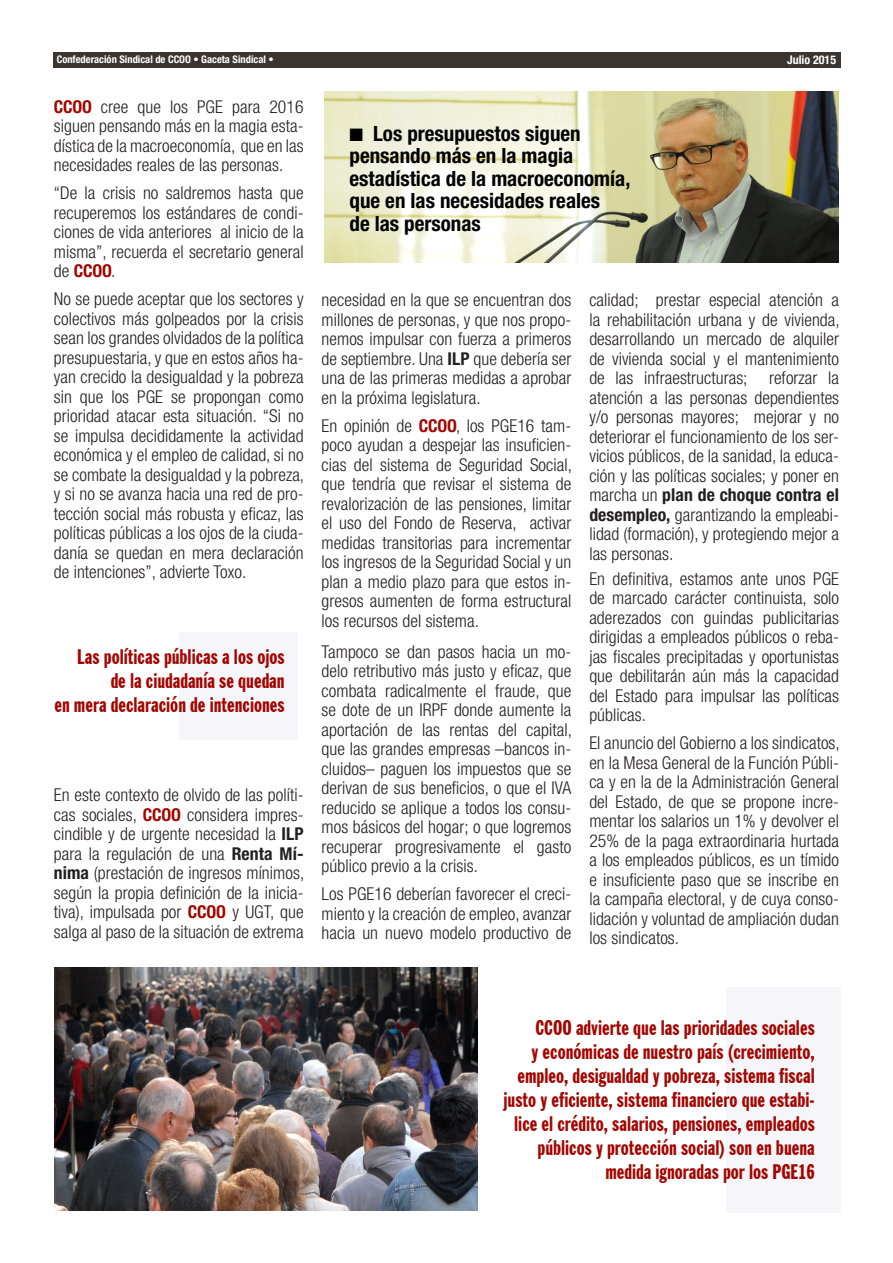
<style>
.page{position:relative;width:893px;height:1263px;background:#fff}
.page>*{position:absolute;margin:0;border:0;box-sizing:border-box;transform-origin:0 0}
.t1{font:extra-condensed 21px/24px "Franklin Gothic BT";color:#a20600;text-align:right}
.Entradillas{font:700 condensed 21px/22.5px "Helvetica Neue";color:#000}
.Entradillas-2{font:300 condensed 17.7px/19.5px "Helvetica Neue";letter-spacing:.005em;color:#231f20;text-align:justify}
.t2{font:700 condensed 12px "Helvetica Neue";color:#fff}
.t3{font:700 condensed 10.5px "Helvetica Neue";color:#fff}
.s1{font-weight:700;color:#a20600}
.s2{font-weight:700}
</style>
<div class="page">
<div style="left:53px;top:52px;width:787px;height:15px;background:#3b3532"></div>
<img style="left:325px;top:91px;width:513px;height:171px">
<div style="left:179px;top:632px;width:118px;height:108px;background:#f6f5fa"></div>
<img style="left:55px;top:967px;width:423px;height:244px">
<div style="left:726px;top:987px;width:114px;height:225px;background:#f6f5fa"></div>
<p class="t3" style="left:57px;top:53px;width:219px">Confederación Sindical de CCOO • Gaceta Sindical •</p>
<p class="t2" style="left:787px;top:52px;width:50px">Julio 2015</p>
<p class="Entradillas-2" style="left:54px;top:97px;width:251px"><span class="s1">CCOO</span> cree que los PGE para 2016 siguen pensando más en la magia esta&shy;dística de la macroeconomía, que en las necesidades reales de las personas.</p>
<p class="Entradillas-2" style="left:54px;top:183px;width:251px">“De la crisis no saldremos hasta que recuperemos los estándares de condi&shy;ciones de vida anteriores al inicio de la misma”, recuerda el secretario general de <span class="s1">CCOO</span>.</p>
<p class="Entradillas-2" style="left:54px;top:289px;width:252px">No se puede aceptar que los sectores y colectivos más golpeados por la crisis sean los grandes olvidados de la política presupuestaria, y que en estos años ha&shy;yan crecido la desigualdad y la pobreza sin que los PGE se propongan como prioridad atacar esta situación. “Si no se impulsa decididamente la actividad económica y el empleo de calidad, si no se combate la desigualdad y la pobreza, y si no se avanza hacia una red de pro&shy;tección social más robusta y eficaz, las políticas públicas a los ojos de la ciuda&shy;danía se quedan en mera declaración de intenciones”, advierte Toxo.</p>
<p class="t1" style="left:77px;top:645px;width:209px">Las políticas públicas a los ojos</p>
<p class="t1" style="left:111px;top:669px;width:175px">de la ciudadanía se quedan</p>
<p class="t1" style="left:54px;top:693px;width:232px">en mera declaración de intenciones</p>
<p class="Entradillas-2" style="left:54px;top:785px;width:252px">En este contexto de olvido de las políti&shy;cas sociales, <span class="s1">CCOO</span> considera impres&shy;cindible y de urgente necesidad la <span class="s2">ILP </span>para la regulación de una <span class="s2">Renta Mí&shy;nima</span> (prestación de ingresos mínimos, según la propia definición de la inicia&shy;tiva), impulsada por <span class="s1">CCOO</span> y UGT, que salga al paso de la situación de extrema</p>
<p class="Entradillas" style="left:350px;top:122px;width:233px">■ Los presupuestos siguen pensando más en la magia</p>
<p class="Entradillas" style="left:350px;top:167px;width:282px">estadística de la macroeconomía, que en las necesidades reales</p>
<p class="Entradillas" style="left:350px;top:212px;width:133px">de las personas</p>
<p class="Entradillas-2" style="left:322px;top:290px;width:251px">necesidad en la que se encuentran dos millones de personas, y que nos propo&shy;nemos impulsar con fuerza a primeros de septiembre. Una <span class="s2">ILP</span> que debería ser una de las primeras medidas a aprobar en la próxima legislatura.</p>
<p class="Entradillas-2" style="left:322px;top:415px;width:252px">En opinión de <span class="s1">CCOO</span>, los PGE16 tam&shy;poco ayudan a despejar las insuficien&shy;cias del sistema de Seguridad Social, que tendría que revisar el sistema de revalorización de las pensiones, limitar el uso del Fondo de Reserva, activar medidas transitorias para incrementar los ingresos de la Seguridad Social y un plan a medio plazo para que estos in&shy;gresos aumenten de forma estructural los recursos del sistema.</p>
<p class="Entradillas-2" style="left:322px;top:641px;width:252px">Tampoco se dan pasos hacia un mo&shy;delo retributivo más justo y eficaz, que combata radicalmente el fraude, que se dote de un IRPF donde aumente la aportación de las rentas del capital, que las grandes empresas –bancos in&shy;cluidos– paguen los impuestos que se derivan de sus beneficios, o que el IVA reducido se aplique a todos los consu&shy;mos básicos del hogar; o que logremos recuperar progresivamente el gasto público previo a la crisis.</p>
<p class="Entradillas-2" style="left:322px;top:884px;width:251px">Los PGE16 deberían favorecer el creci&shy;miento y la creación de empleo, avanzar hacia un nuevo modelo productivo de</p>
<p class="Entradillas-2" style="left:589px;top:290px;width:252px">calidad; prestar especial atención a la rehabilitación urbana y de vivienda, desarrollando un mercado de alquiler de vivienda social y el mantenimiento de las infraestructuras; reforzar la atención a las personas dependientes y/o personas mayores; mejorar y no deteriorar el funcionamiento de los ser&shy;vicios públicos, de la sanidad, la educa&shy;ción y las políticas sociales; y poner en marcha un <span class="s2">plan de choque contra el desempleo,</span> garantizando la empleabi&shy;lidad (formación), y protegiendo mejor a las personas.</p>
<p class="Entradillas-2" style="left:589px;top:568px;width:251px">En definitiva, estamos ante unos PGE de marcado carácter continuista, solo aderezados con guindas publicitarias dirigidas a empleados públicos o reba&shy;jas fiscales precipitadas y oportunistas que debilitarán aún más la capacidad del Estado para impulsar las políticas públicas.</p>
<p class="Entradillas-2" style="left:589px;top:733px;width:252px">El anuncio del Gobierno a los sindicatos, en la Mesa General de la Función Públi&shy;ca y en la de la Administración General del Estado, de que se propone incre&shy;mentar los salarios un 1% y devolver el 25% de la paga extraordinaria hurtada a los empleados públicos, es un tímido e insuficiente paso que se inscribe en la campaña electoral, y de cuya conso&shy;lidación y voluntad de ampliación dudan los sindicatos.</p>
<p class="t1" style="left:504px;top:1015px;width:313px">CCOO advierte que las prioridades sociales<br>y económicas de nuestro país (crecimiento, empleo, desigualdad y pobreza, sistema fiscal justo y eficiente, sistema financiero que estabi&shy;lice el crédito, salarios, pensiones, empleados públicos y protección social) son en buena medida ignoradas por los PGE16</p>
</div>
